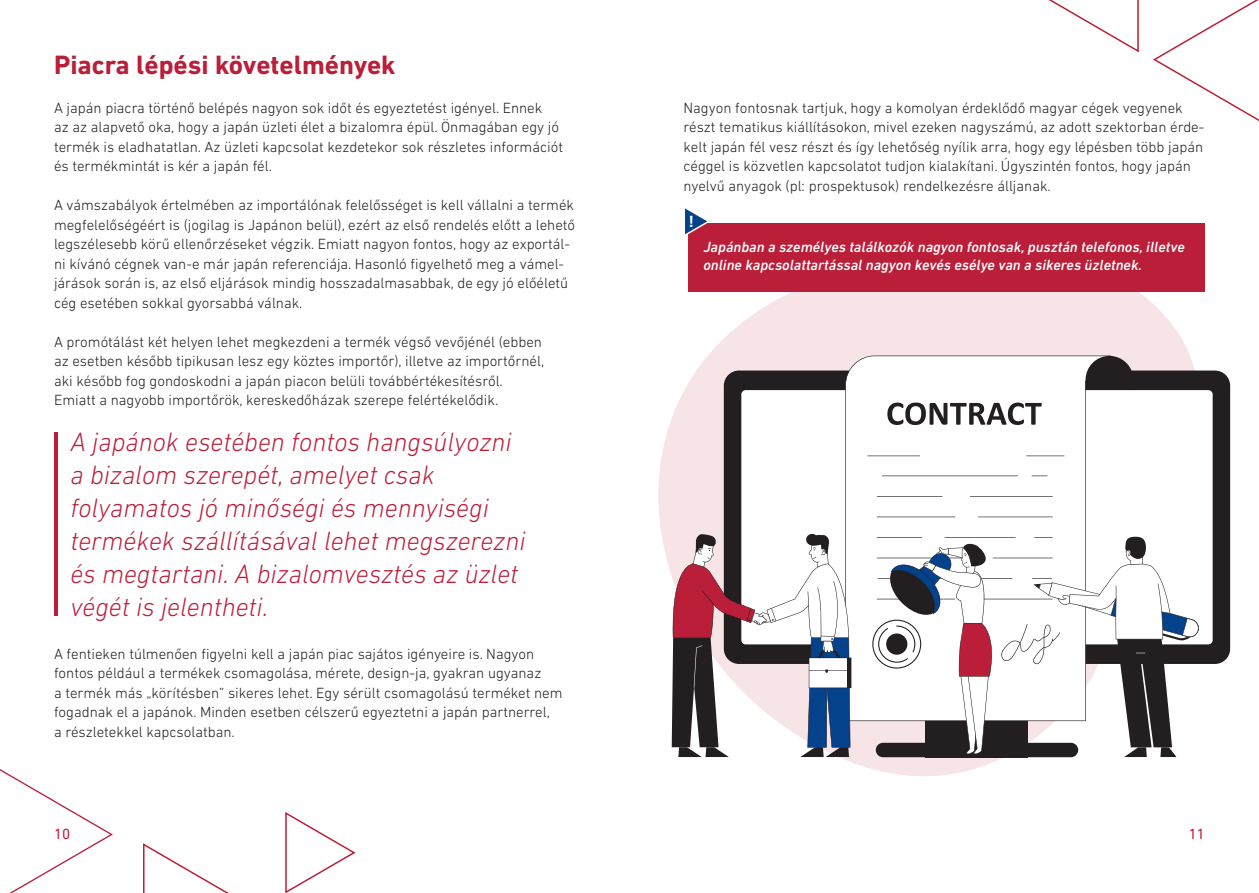
<style>
.page{position:relative;width:1259px;height:893px;background:#fff}
.page>*{position:absolute;margin:0;border:0;box-sizing:border-box;transform-origin:0 0}
.t1{font:italic 300 27px "DIN Next LT Pro";color:#bb1e39}
.t2{font:700 27px "DIN Next LT Pro";color:#bb1e39}
.t3{font:700 16.5px "DIN Next LT Pro";color:#fff}
.t4{font:300 15px/19.5px "DIN Next LT Pro";color:#231f20}
.t5{font:italic 500 15px/18px "DIN Next LT Pro";color:#fff}
.t6{font:15px "DIN Next LT Pro";color:#bb1e39}
</style>
<div class="page">
<svg style="left:143px;top:843px;width:86px;height:50px"></svg>
<svg style="left:285px;top:812px;width:71px;height:81px"></svg>
<svg style="left:0;top:769px;width:113px;height:124px"></svg>
<svg style="left:1153px;top:0;width:106px;height:121px"></svg>
<svg style="left:1049px;top:0;width:90px;height:53px"></svg>
<hr style="left:54px;top:432px;width:3px;height:183px;background:#bb1e39">
<svg style="left:658px;top:246px;width:550px;height:530px;fill:#f7e4e7"></svg>
<div style="left:724px;top:371px;width:506px;height:293px;background:#231f20;border-radius:15px"></div>
<div style="left:741px;top:390px;width:471px;height:254px;background:#fff;border-radius:4px"></div>
<svg style="left:845px;top:356px;width:266px;height:365px"></svg>
<svg style="left:1085px;top:356px;width:48px;height:34px"></svg>
<svg style="left:887px;top:403px;width:154px;height:22px"></svg>
<svg style="left:867px;top:456px;width:53px;height:1px"></svg>
<svg style="left:1026px;top:456px;width:38px;height:1px"></svg>
<svg style="left:882px;top:476px;width:136px;height:1px"></svg>
<svg style="left:1031px;top:476px;width:16px;height:1px"></svg>
<svg style="left:876px;top:496px;width:66px;height:1px"></svg>
<svg style="left:970px;top:496px;width:82px;height:1px"></svg>
<svg style="left:876px;top:517px;width:79px;height:1px"></svg>
<svg style="left:978px;top:517px;width:74px;height:1px"></svg>
<svg style="left:671px;top:533px;width:180px;height:224px"></svg>
<svg style="left:872px;top:537px;width:327px;height:220px"></svg>
<div style="left:689px;top:224px;width:516px;height:68px;background:#bb1e39"></div>
<svg style="left:685px;top:208px;width:27px;height:30px"></svg>
<p class="t2" style="left:54px;top:49px;width:343px">Piacra lépési követelmények</p>
<p class="t4" style="left:54px;top:97px;width:510px">A japán piacra történő belépés nagyon sok időt és egyeztetést igényel. Ennek<br>az az alapvető oka, hogy a japán üzleti élet a bizalomra épül. Önmagában egy jó termék is eladhatatlan. Az üzleti kapcsolat kezdetekor sok részletes információt és termékmintát is kér a japán fél.</p>
<p class="t4" style="left:54px;top:195px;width:523px">A vámszabályok értelmében az importálónak felelősséget is kell vállalni a termék megfelelőségéért is (jogilag is Japánon belül), ezért az első rendelés előtt a lehető legszélesebb körű ellenőrzéseket végzik. Emiatt nagyon fontos, hogy az exportál&shy;ni kívánó cégnek van-e már japán referenciája. Hasonló figyelhető meg a vámel&shy;járások során is, az első eljárások mindig hosszadalmasabbak, de egy jó előéletű cég esetében sokkal gyorsabbá válnak.</p>
<p class="t4" style="left:54px;top:331px;width:489px">A promótálást két helyen lehet megkezdeni a termék végső vevőjénél (ebben</p>
<p class="t4" style="left:54px;top:351px;width:492px">az esetben később tipikusan lesz egy köztes importőr), illetve az importőrnél,</p>
<p class="t4" style="left:54px;top:370px;width:450px">aki később fog gondoskodni a japán piacon belüli továbbértékesítésről.</p>
<p class="t4" style="left:54px;top:390px;width:446px">Emiatt a nagyobb importőrök, kereskedőházak szerepe felértékelődik.</p>
<p class="t1" style="left:70px;top:426px;width:443px">A japánok esetében fontos hangsúlyozni</p>
<p class="t1" style="left:70px;top:459px;width:366px">a bizalom szerepét, amelyet csak</p>
<p class="t1" style="left:70px;top:492px;width:420px">folyamatos jó minőségi és mennyiségi</p>
<p class="t1" style="left:70px;top:525px;width:456px">termékek szállításával lehet megszerezni</p>
<p class="t1" style="left:70px;top:558px;width:449px">és megtartani. A bizalomvesztés az üzlet</p>
<p class="t1" style="left:70px;top:591px;width:199px">végét is jelentheti.</p>
<p class="t4" style="left:54px;top:643px;width:482px">A fentieken túlmenően figyelni kell a japán piac sajátos igényeire is. Nagyon</p>
<p class="t4" style="left:54px;top:663px;width:489px">fontos például a termékek csomagolása, mérete, design-ja, gyakran ugyanaz</p>
<p class="t4" style="left:54px;top:682px;width:510px">a termék más „körítésben” sikeres lehet. Egy sérült csomagolású terméket nem fogadnak el a japánok. Minden esetben célszerű egyeztetni a japán partnerrel,</p>
<p class="t4" style="left:54px;top:721px;width:182px">a részletekkel kapcsolatban.</p>
<p class="t4" style="left:683px;top:97px;width:522px">Nagyon fontosnak tartjuk, hogy a komolyan érdeklődő magyar cégek vegyenek részt tematikus kiállításokon, mivel ezeken nagyszámú, az adott szektorban érde&shy;kelt japán fél vesz részt és így lehetőség nyílik arra, hogy egy lépésben több japán céggel is közvetlen kapcsolatot tudjon kialakítani. Úgyszintén fontos, hogy japán nyelvű anyagok (pl: prospektusok) rendelkezésre álljanak.</p>
<p class="t3" style="left:689px;top:212px;width:7px">!</p>
<p class="t5" style="left:703px;top:238px;width:483px">Japánban a személyes találkozók nagyon fontosak, pusztán telefonos, illetve online kapcsolattartással nagyon kevés esélye van a sikeres üzletnek.</p>
<p class="t6" style="left:54px;top:825px;width:18px">10</p>
<p class="t6" style="left:1188px;top:825px;width:18px">11</p>
</div>
